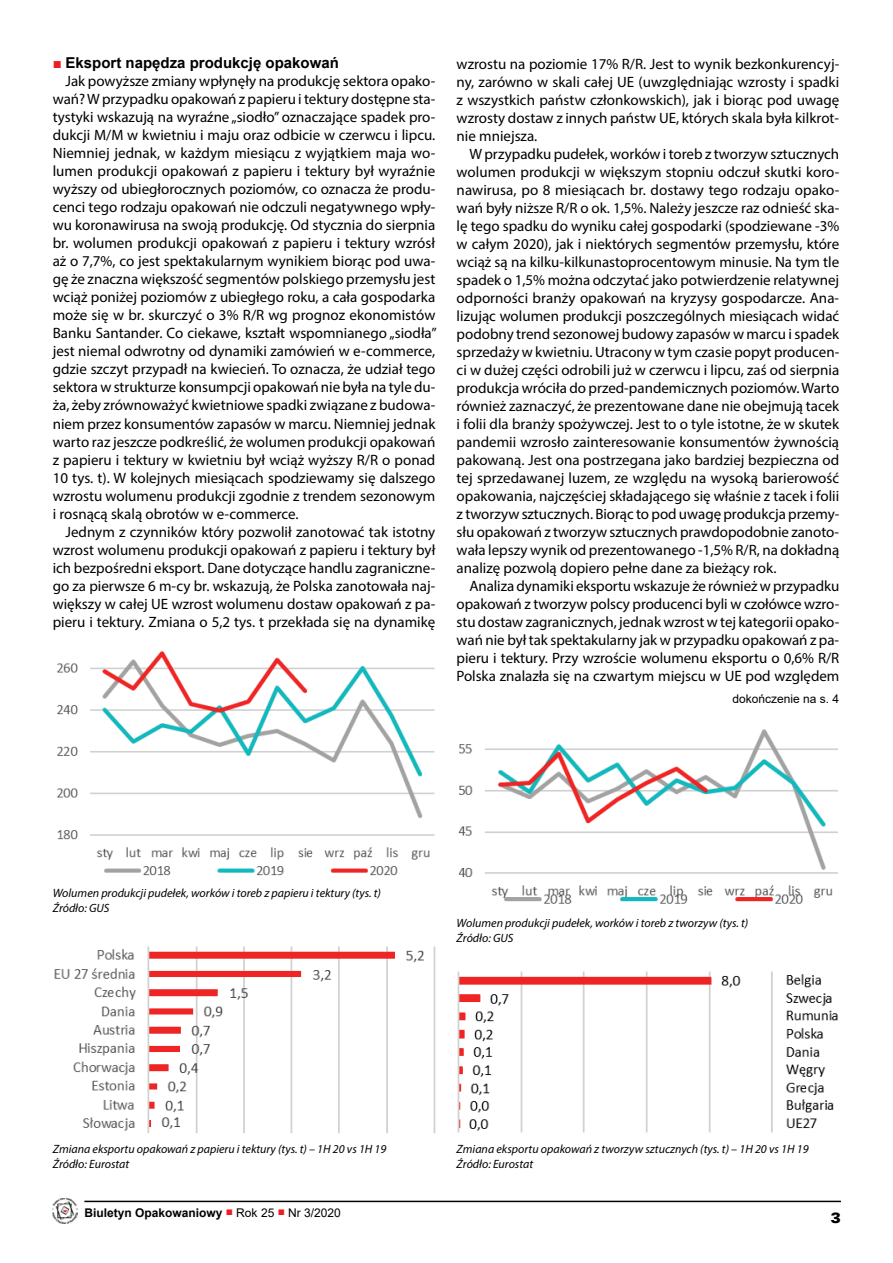
<style>
.page{position:relative;width:893px;height:1263px;background:#fff}
.page>*{position:absolute;margin:0;border:0;box-sizing:border-box;transform-origin:0 0}
.t1{font:15px/18px "Myriad Pro";color:#000;text-align:justify}
.t2{font:700 15px "Arial";color:#000}
.t3{font:15px "USA Black";color:#000}
.t4{font:italic 12px/15px "Myriad Pro";color:#000}
.t5{font:700 12px "Arial";color:#000}
.t6{font:12px "Arial";color:#000}
.s1{font-weight:400;color:#ed1d24}
.s2{font-weight:400}
</style>
<div class="page">
<hr style="left:84px;top:1201px;width:757px;height:1px;background:#000">
<img style="left:53px;top:1198px;width:25px;height:25px">
<img style="left:57px;top:651px;width:378px;height:225px">
<img style="left:54px;top:946px;width:381px;height:187px">
<img style="left:458px;top:729px;width:380px;height:175px">
<img style="left:457px;top:971px;width:381px;height:162px">
<p class="t2" style="left:53px;top:55px;width:288px"><span class="s1">■</span> Eksport napędza produkcję opakowań</p>
<p class="t1" style="left:53px;top:74px;width:385px;text-indent:13px">Jak powyższe zmiany wpłynęły na produkcję sektora opako&shy;wań? W przypadku opakowań z papieru i tektury dostępne sta&shy;tystyki wskazują na wyraźne „siodło” oznaczające spadek pro&shy;dukcji M/M w kwietniu i maju oraz odbicie w czerwcu i lipcu.<br>Niemniej jednak, w każdym miesiącu z wyjątkiem maja wo&shy;lumen produkcji opakowań z papieru i tektury był wyraźnie wyższy od ubiegłorocznych poziomów, co oznacza że produ&shy;cenci tego rodzaju opakowań nie odczuli negatywnego wpły&shy;wu koronawirusa na swoją produkcję. Od stycznia do sierpnia br. wolumen produkcji opakowań z papieru i tektury wzrósł aż o 7,7%, co jest spektakularnym wynikiem biorąc pod uwa&shy;gę że znaczna większość segmentów polskiego przemysłu jest wciąż poniżej poziomów z ubiegłego roku, a cała gospodarka może się w br. skurczyć o 3% R/R wg prognoz ekonomistów Banku Santander. Co ciekawe, kształt wspomnianego „siodła” jest niemal odwrotny od dynamiki zamówień w e-commerce, gdzie szczyt przypadł na kwiecień. To oznacza, że udział tego sektora w strukturze konsumpcji opakowań nie była na tyle du&shy;ża, żeby zrównoważyć kwietniowe spadki związane z budowa&shy;niem przez konsumentów zapasów w marcu. Niemniej jednak warto raz jeszcze podkreślić, że wolumen produkcji opakowań z papieru i tektury w kwietniu był wciąż wyższy R/R o ponad 10 tys. t). W kolejnych miesiącach spodziewamy się dalszego wzrostu wolumenu produkcji zgodnie z trendem sezonowym i rosnącą skalą obrotów w e-commerce.</p>
<p class="t1" style="left:53px;top:524px;width:384px;text-indent:13px">Jednym z czynników który pozwolił zanotować tak istotny wzrost wolumenu produkcji opakowań z papieru i tektury był ich bezpośredni eksport. Dane dotyczące handlu zagraniczne&shy;go za pierwsze 6 m-cy br. wskazują, że Polska zanotowała naj&shy;większy w całej UE wzrost wolumenu dostaw opakowań z pa&shy;pieru i tektury. Zmiana o 5,2 tys. t przekłada się na dynamikę</p>
<p class="t1" style="left:457px;top:56px;width:384px">wzrostu na poziomie 17% R/R. Jest to wynik bezkonkurencyj&shy;ny, zarówno w skali całej UE (uwzględniając wzrosty i spadki z wszystkich państw członkowskich), jak i biorąc pod uwagę wzrosty dostaw z innych państw UE, których skala była kilkrot&shy;nie mniejsza.</p>
<p class="t1" style="left:457px;top:146px;width:384px;text-indent:13px">W przypadku pudełek, worków i toreb z tworzyw sztucznych wolumen produkcji w większym stopniu odczuł skutki koro&shy;nawirusa, po 8 miesiącach br. dostawy tego rodzaju opako&shy;wań były niższe R/R o ok. 1,5%. Należy jeszcze raz odnieść ska&shy;lę tego spadku do wyniku całej gospodarki (spodziewane -3% w całym 2020), jak i niektórych segmentów przemysłu, które wciąż są na kilku-kilkunastoprocentowym minusie. Na tym tle spadek o 1,5% można odczytać jako potwierdzenie relatywnej odporności branży opakowań na kryzysy gospodarcze. Ana&shy;lizując wolumen produkcji poszczególnych miesiącach widać podobny trend sezonowej budowy zapasów w marcu i spadek sprzedaży w kwietniu. Utracony w tym czasie popyt producen&shy;ci w dużej części odrobili już w czerwcu i lipcu, zaś od sierpnia produkcja wróciła do przed-pandemicznych poziomów. Warto również zaznaczyć, że prezentowane dane nie obejmują tacek i folii dla branży spożywczej. Jest to o tyle istotne, że w skutek pandemii wzrosło zainteresowanie konsumentów żywnością pakowaną. Jest ona postrzegana jako bardziej bezpieczna od tej sprzedawanej luzem, ze względu na wysoką barierowość opakowania, najczęściej składającego się właśnie z tacek i folii z tworzyw sztucznych. Biorąc to pod uwagę produkcja przemy&shy;słu opakowań z tworzyw sztucznych prawdopodobnie zanoto&shy;wała lepszy wynik od prezentowanego -1,5% R/R, na dokładną analizę pozwolą dopiero pełne dane za bieżący rok.</p>
<p class="t1" style="left:457px;top:578px;width:384px;text-indent:13px">Analiza dynamiki eksportu wskazuje że również w przypadku opakowań z tworzyw polscy producenci byli w czołówce wzro&shy;stu dostaw zagranicznych, jednak wzrost w tej kategorii opako&shy;wań nie był tak spektakularny jak w przypadku opakowań z pa&shy;pieru i tektury. Przy wzroście wolumenu eksportu o 0,6% R/R Polska znalazła się na czwartym miejscu w UE pod względem</p>
<p class="t6" style="left:732px;top:692px;width:108px">dokończenie na s. 4</p>
<p class="t4" style="left:53px;top:887px;width:330px">Wolumen produkcji pudełek, worków i toreb z papieru i tektury (tys. t)<br>Źródło: GUS</p>
<p class="t4" style="left:457px;top:916px;width:293px">Wolumen produkcji pudełek, worków i toreb z tworzyw (tys. t)<br>Źródło: GUS</p>
<p class="t4" style="left:53px;top:1142px;width:335px">Zmiana eksportu opakowań z papieru i tektury (tys. t) – 1H 20 vs 1H 19<br>Źródło: Eurostat</p>
<p class="t5" style="left:84px;top:1206px;width:258px">Biuletyn Opakowaniowy <span class="s1">■</span> <span class="s2">Rok 25</span> <span class="s1">■</span> <span class="s2">Nr 3/2020</span></p>
<p class="t4" style="left:457px;top:1142px;width:353px">Zmiana eksportu opakowań z tworzyw sztucznych (tys. t) – 1H 20 vs 1H 19<br>Źródło: Eurostat</p>
<p class="t3" style="left:831px;top:1209px;width:12px">3</p>
</div>
